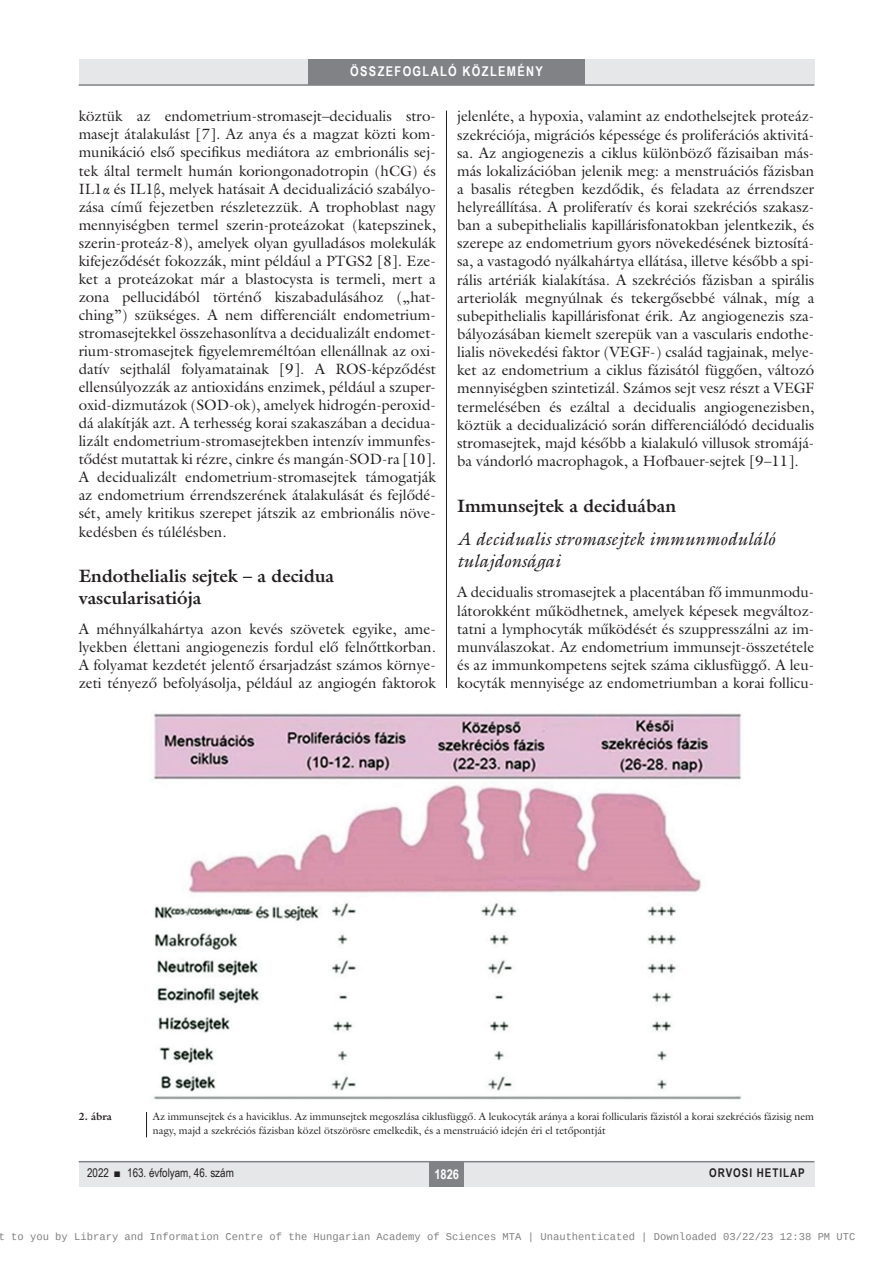
<style>
.page{position:relative;width:893px;height:1263px;background:#fff}
.page>*{position:absolute;margin:0;border:0;box-sizing:border-box;transform-origin:0 0}
.alcimbold{font:700 18px/21.6px "Galliard Reg";color:#231f20}
.alcimkurziv{font:italic 18px/21.8px "Galliard Reg";color:#231f20}
.Body_tompa{font:15px/18.1px "Galliard Reg";color:#231f20;text-align:justify}
.body-s{font:15px/18px "Galliard Reg";color:#231f20}
.t1{font:700 13.5px "Arial Narrow";letter-spacing:.1em;color:#fff}
.t2{font:12px "Arial Narrow";color:#231f20}
.t3{font:700 12px "Arial Narrow";letter-spacing:.08em;color:#231f20}
.kepalairas2{font:10.5px/13.5px "Galliard Reg";color:#231f20}
.t4{font:10.5px "Liberation Mono";color:rgb(0 0 0/.5)}
.kepalairas1{font:700 10.5px "Galliard Reg";color:#231f20}
.s1{font-family:"Garamond Premr Pro"}
</style>
<div class="page">
<div style="left:79px;top:1161px;width:735px;height:25px;background:#e6e7e9"></div>
<hr style="left:79px;top:1161px;width:735px;height:1px;background:#808285">
<div style="left:430px;top:1161px;width:34px;height:25px;background:#808285"></div>
<div style="left:79px;top:60px;width:735px;height:25px;background:#e6e7e9"></div>
<div style="left:308px;top:60px;width:277px;height:25px;background:#808285"></div>
<hr style="left:79px;top:84px;width:735px;height:2px;background:#808285">
<hr style="left:446px;top:111px;width:1px;height:1026px;background:#231f20">
<img style="left:151px;top:710px;width:591px;height:394px">
<svg style="left:146px;top:1112px;width:1px;height:25px"></svg>
<p class="t1" style="left:350px;top:61px;width:194px">ÖSSZEFOGLALÓ KÖZLEMÉNY</p>
<p class="body-s" style="left:79px;top:107px;width:359px">köztük az endometrium-stromasejt–decidualis stro&shy;masejt átalakulást [7]. Az anya és a magzat közti kom&shy;munikáció első specifikus mediátora az embrionális sej&shy;tek által termelt humán koriongonadotropin (hCG) és IL1<span class="s1">α</span> és IL1<span class="s1">β</span>, melyek hatásait A decidualizáció szabályo&shy;zása című fejezetben részletezzük. A trophoblast nagy mennyiségben termel szerin-proteázokat (katepszinek, szerin-proteáz-8), amelyek olyan gyulladásos molekulák kifejeződését fokozzák, mint például a PTGS2 [8]. Eze&shy;ket a proteázokat már a blastocysta is termeli, mert a zona pellucidából történő kiszabadulásához („hat&shy;ching”) szükséges. A nem differenciált endometrium&shy;stromasejtekkel összehasonlítva a decidualizált endomet&shy;rium-stromasejtek figyelemreméltóan ellenállnak az oxi&shy;datív sejthalál folyamatainak [9]. A ROS-képződést ellensúlyozzák az antioxidáns enzimek, például a szuper&shy;oxid-dizmutázok (SOD-ok), amelyek hidrogén-peroxid&shy;dá alakítják azt. A terhesség korai szakaszában a decidua&shy;lizált endometrium-stromasejtekben intenzív immunfes&shy;tődést mutattak ki rézre, cinkre és mangán-SOD-ra [10].<br>A decidualizált endometrium-stromasejtek támogatják az endometrium érrendszerének átalakulását és fejlődé&shy;sét, amely kritikus szerepet játszik az embrionális növe&shy;kedésben és túlélésben.</p>
<p class="alcimbold" style="left:79px;top:565px;width:257px">Endothelialis sejtek – a decidua vascularisatiója</p>
<p class="Body_tompa" style="left:79px;top:620px;width:359px">A méhnyálkahártya azon kevés szövetek egyike, ame&shy;lyekben élettani angiogenezis fordul elő felnőttkorban.<br>A folyamat kezdetét jelentő érsarjadzást számos környe&shy;zeti tényező befolyásolja, például az angiogén faktorok</p>
<p class="Body_tompa" style="left:457px;top:107px;width:359px;text-align:left">jelenléte, a hypoxia, valamint az endothelsejtek proteáz&shy;szekréciója, migrációs képessége és proliferációs aktivitá&shy;sa. Az angiogenezis a ciklus különböző fázisaiban más&shy;más lokalizációban jelenik meg: a menstruációs fázisban a basalis rétegben kezdődik, és feladata az érrendszer helyreállítása. A proliferatív és korai szekréciós szakasz&shy;ban a subepithelialis kapillárisfonatokban jelentkezik, és szerepe az endometrium gyors növekedésének biztosítá&shy;sa, a vastagodó nyálkahártya ellátása, illetve később a spi&shy;rális artériák kialakítása. A szekréciós fázisban a spirális arteriolák megnyúlnak és tekergősebbé válnak, míg a subepithelialis kapillárisfonat érik. Az angiogenezis sza&shy;bályozásában kiemelt szerepük van a vascularis endothe&shy;lialis növekedési faktor (VEGF-) család tagjainak, melye&shy;ket az endometrium a ciklus fázisától függően, változó mennyiségben szintetizál. Számos sejt vesz részt a VEGF termelésében és ezáltal a decidualis angiogenezisben, köztük a decidualizáció során differenciálódó decidualis stromasejtek, majd később a kialakuló villusok stromájá&shy;ba vándorló macrophagok, a Hofbauer-sejtek [9–11].</p>
<p class="alcimbold" style="left:457px;top:495px;width:221px">Immunsejtek a deciduában</p>
<p class="alcimkurziv" style="left:457px;top:528px;width:319px">A decidualis stromasejtek immunmoduláló tulajdonságai</p>
<p class="Body_tompa" style="left:457px;top:583px;width:359px">A decidualis stromasejtek a placentában fő immunmodu&shy;látorokként működhetnek, amelyek képesek megváltoz&shy;tatni a lymphocyták működését és szuppresszálni az im&shy;munválaszokat. Az endometrium immunsejt-összetétele és az immunkompetens sejtek száma ciklusfüggő. A leu&shy;kocyták mennyisége az endometriumban a korai follicu-</p>
<p class="kepalairas1" style="left:78px;top:1110px;width:35px">2. ábra</p>
<p class="kepalairas2" style="left:153px;top:1110px;width:663px">Az immunsejtek és a haviciklus. Az immunsejtek megoszlása ciklusfüggő. A leukocyták aránya a korai follicularis fázistól a korai szekréciós fázisig nem nagy, majd a szekréciós fázisban közel ötszörösre emelkedik, és a menstruáció idején éri el tetőpontját</p>
<p class="t2" style="left:87px;top:1164px;width:148px">2022 ■ 163. évfolyam, 46. szám</p>
<p class="t1" style="left:434px;top:1163px;width:26px">1826</p>
<p class="t3" style="left:709px;top:1164px;width:97px">ORVOSI HETILAP</p>
<p class="t4" style="left:-1px;top:1232px;width:858px">t to you by Library and Information Centre of the Hungarian Academy of Sciences MTA | Unauthenticated | Downloaded 03/22/23 12:38 PM UTC</p>
</div>
